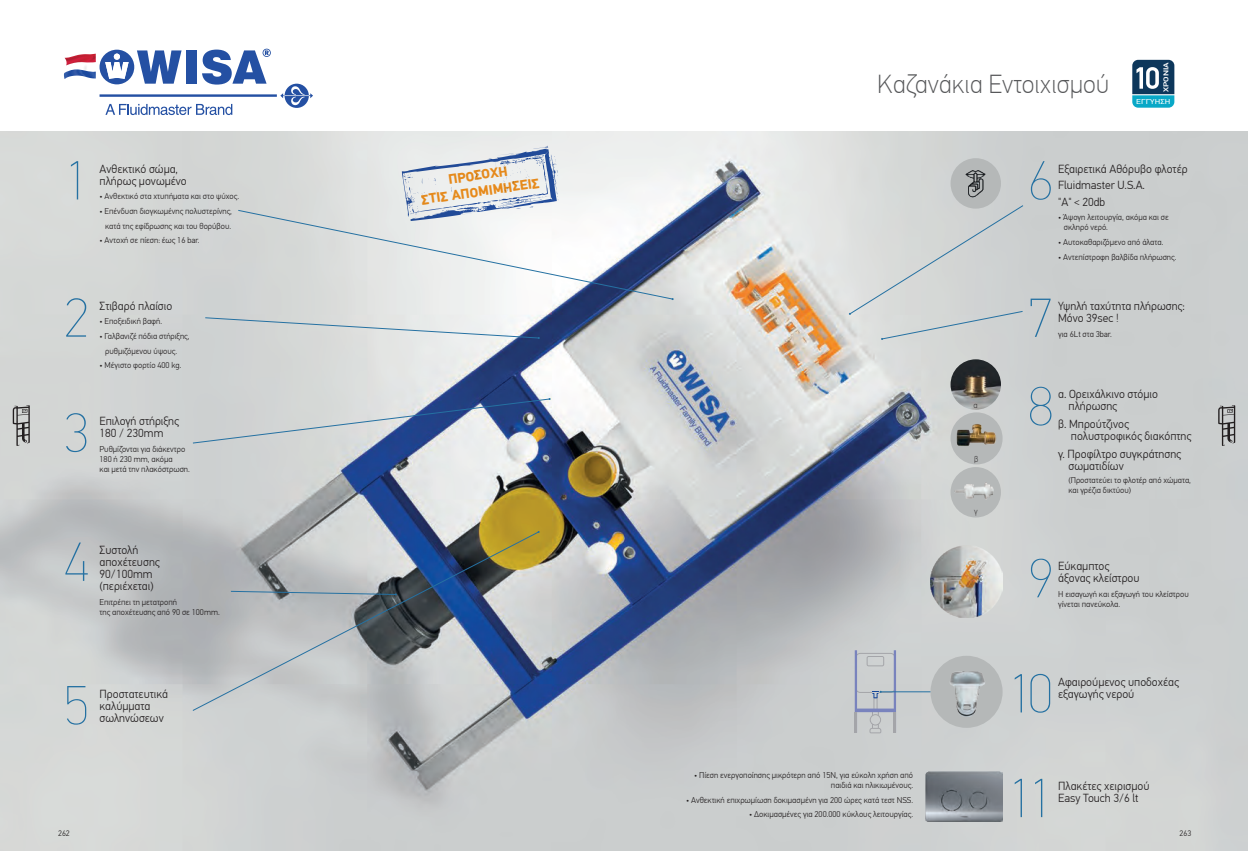
<style>
.page{position:relative;width:1248px;height:851px;background:#fff}
.page>*{position:absolute;margin:0;border:0;box-sizing:border-box;transform-origin:0 0}
.t1{font:100 55px "PF Din Text Pro";color:#2571a2}
.t2{font:100 26px "PF Din Text Pro";color:#57585a}
.t3{font:700 13.6px/16.4px "PF Din Text Pro";color:#f7931d;text-align:center}
.t4{font:300 11.7px/12px "PF Din Text Pro";color:#231f20}
.t5{font:300 8.4px/10.1px "PF Din Text Pro";color:#231f20}
.t6{font:100 8.3px "PF Din Text Pro";color:#231f20}
.t7{font:300 8px "PF Din Text Pro";color:#231f20}
.t8{font:7px "PF Din Text Pro";color:#fff;scale:1.25 1}
.t9{font:500 7px "PF Din Text Pro";color:#fff;scale:1.25 1}
</style>
<div class="page">
<img style="left:0;top:131px;width:1247px;height:719px">
<svg style="left:192px;top:398px;width:358px;height:45px;background:#a6b1c2"></svg>
<svg style="left:848px;top:205px;width:175px;height:135px;background:#d2d5d5"></svg>
<svg style="left:205px;top:317px;width:334px;height:22px;background:#d2d8db"></svg>
<svg style="left:192px;top:531px;width:347px;height:180px;background:#9ba2a8"></svg>
<img style="left:930px;top:545px;width:72px;height:72px">
<div style="left:950px;top:158px;width:50px;height:50px;background:#b5b8b8;border-radius:50%"></div>
<img style="left:965px;top:170px;width:20px;height:27px">
<img style="left:925px;top:771px;width:77px;height:50px">
<img style="left:950px;top:359px;width:50px;height:50px;border-radius:25px">
<div style="left:930px;top:655px;width:72px;height:72px;background:#b5b8b8;border-radius:50%"></div>
<img style="left:937px;top:668px;width:58px;height:49px">
<hr style="left:880px;top:691px;width:50px;height:1px;background:#2571a2">
<svg style="left:854px;top:650px;width:42px;height:83px;background:#bcc0c9"></svg>
<svg style="left:1132px;top:60px;width:42px;height:48px;background:#367692"></svg>
<div style="left:186px;top:50px;width:11px;height:34px;background:#2450a3"></div>
<svg style="left:202px;top:49px;width:69px;height:36px"></svg>
<hr style="left:99px;top:94px;width:178px;height:3px;background:#2450a3">
<svg style="left:105px;top:104px;width:127px;height:11px"></svg>
<svg style="left:280px;top:84px;width:33px;height:24px"></svg>
<svg style="left:64px;top:50px;width:117px;height:34px"></svg>
<svg style="left:238px;top:146px;width:435px;height:154px"></svg>
<div style="left:950px;top:412px;width:52px;height:52px;background:#b5b8b8;border-radius:50%"></div>
<img style="left:954px;top:422px;width:42px;height:24px">
<div style="left:950px;top:467px;width:50px;height:50px;background:#b5b8b8;border-radius:50%"></div>
<img style="left:956px;top:483px;width:38px;height:16px">
<svg style="left:1217px;top:405px;width:18px;height:41px"></svg>
<svg style="left:13px;top:405px;width:17px;height:41px"></svg>
<h2 class="t2" style="left:877px;top:69px;width:234px">Καζανάκια Εντοιχισμού</h2>
<p class="t9" style="left:1161px;top:92px;width:25px;rotate:-90deg">ΧΡΟΝΙΑ</p>
<p class="t8" style="left:1136px;top:97px;width:29px">ΕΓΓΥΗΣΗ</p>
<h1 class="t1" style="left:64px;top:149px;width:26px">1</h1>
<h3 class="t4" style="left:99px;top:163px;width:89px">Ανθεκτικό σώμα, πλήρως μονωμένο</h3>
<p class="t5" style="left:99px;top:191px;width:141px">• Ανθεκτικό στα χτυπήματα και στο ψύχος.</p>
<p class="t5" style="left:99px;top:204px;width:134px;line-height:14.6px;text-align:center">• Επένδυση διογκωμένης πολυστερίνης, κατά της εφίδρωσης και του θορύβου.</p>
<p class="t5" style="left:99px;top:235px;width:101px">• Αντοχή σε πίεση: έως 16 bar.</p>
<h3 class="t3" style="left:418px;top:176px;width:120px;rotate:-8deg">ΠΡΟΣΟΧΗ<br>ΣΤΙΣ ΑΠΟΜΙΜΗΣΕΙΣ</h3>
<h1 class="t1" style="left:1027px;top:149px;width:26px">6</h1>
<h3 class="t4" style="left:1058px;top:160px;width:131px;line-height:16.5px">Εξαιρετικά Αθόρυβο φλοτέρ<br>Fluidmaster U.S.A.<br>"Α" &lt; 20db</h3>
<p class="t5" style="left:1063px;top:212px;width:106px;text-indent:-6px">• Άψογη λειτουργία, ακόμα και σε σκληρό νερό.</p>
<p class="t5" style="left:1058px;top:237px;width:107px">• Αυτοκαθαριζόμενο από άλατα.</p>
<p class="t5" style="left:1058px;top:252px;width:120px">• Αντεπίστροφη βαλβίδα πλήρωσης.</p>
<h1 class="t1" style="left:64px;top:286px;width:26px">2</h1>
<h3 class="t4" style="left:99px;top:300px;width:74px">Στιβαρό πλαίσιο</h3>
<p class="t5" style="left:99px;top:316px;width:64px">• Εποξειδική βαφή.</p>
<p class="t5" style="left:105px;top:329px;width:86px;line-height:14.6px;text-indent:-6px">• Γαλβανιζέ πόδια στήριξης, ρυθμιζόμενου ύψους.</p>
<p class="t5" style="left:99px;top:360px;width:84px">• Μέγιστο φορτίο 400 kg.</p>
<h1 class="t1" style="left:1027px;top:286px;width:26px">7</h1>
<h3 class="t4" style="left:1058px;top:300px;width:128px">Υψηλή ταχύτητα πλήρωσης:<br>Μόνο 39sec !</h3>
<p class="t5" style="left:1058px;top:329px;width:55px">για 6Lt στα 3bar.</p>
<h1 class="t1" style="left:64px;top:401px;width:26px">3</h1>
<h3 class="t4" style="left:99px;top:415px;width:81px">Επιλογή στήριξης<br>180 / 230mm</h3>
<p class="t5" style="left:99px;top:443px;width:92px">Ρυθμίζονται για διάκεντρο<br>180 ή 230 mm, ακόμα<br>και μετά την πλακόστρωση.</p>
<p class="t6" style="left:973px;top:400px;width:6px">α</p>
<p class="t6" style="left:974px;top:454px;width:6px">β</p>
<h1 class="t1" style="left:1027px;top:375px;width:26px">8</h1>
<h3 class="t4" style="left:1068px;top:388px;width:91px;text-indent:-10px">α. Ορειχάλκινο στόμιο πλήρωσης</h3>
<h3 class="t4" style="left:1070px;top:418px;width:122px;text-indent:-13px">β. Μπρούτζινος πολυστροφικός διακόπτης</h3>
<h3 class="t4" style="left:1068px;top:448px;width:114px;text-indent:-10px">γ. Προφίλτρο συγκράτησης σωματιδίων</h3>
<p class="t5" style="left:1068px;top:475px;width:124px">(Προστατεύει το φλοτέρ από χώματα, και γρέζια δικτύου)</p>
<p class="t6" style="left:973px;top:506px;width:5px">γ</p>
<h1 class="t1" style="left:64px;top:530px;width:26px">4</h1>
<h3 class="t4" style="left:99px;top:544px;width:62px">Συστολή αποχέτευσης<br>90/100mm (περιέχεται)</h3>
<p class="t5" style="left:99px;top:596px;width:122px">Επιτρέπει τη μετατροπή<br>της αποχέτευσης από 90 σε 100mm.</p>
<h1 class="t1" style="left:1027px;top:547px;width:26px">9</h1>
<h3 class="t4" style="left:1058px;top:560px;width:83px">Εύκαμπτος άξονας κλείστρου</h3>
<p class="t5" style="left:1058px;top:589px;width:132px">Η εισαγωγή και εξαγωγή του κλείστρου</p>
<p class="t5" style="left:1058px;top:599px;width:63px">γίνεται πανεύκολα.</p>
<h1 class="t1" style="left:64px;top:674px;width:26px">5</h1>
<h3 class="t4" style="left:99px;top:687px;width:70px">Προστατευτικά καλύμματα</h3>
<h3 class="t4" style="left:99px;top:711px;width:66px">σωληνώσεων</h3>
<h1 class="t1" style="left:1007px;top:662px;width:47px">10</h1>
<h3 class="t4" style="left:1058px;top:675px;width:122px;line-height:12.3px">Αφαιρούμενος υποδοχέας εξαγωγής νερού</h3>
<p class="t5" style="left:694px;top:770px;width:220px;text-align:right">• Πίεση ενεργοποίησης μικρότερη από 15Ν, για εύκολη χρήση από παιδιά και ηλικιωμένους.</p>
<p class="t5" style="left:686px;top:794px;width:228px">• Ανθεκτική επιχρωμίωση δοκιμασμένη για 200 ώρες κατά τεστ NSS.</p>
<p class="t5" style="left:749px;top:809px;width:165px">• Δοκιμασμένες για 200.000 κύκλους λειτουργίας.</p>
<h1 class="t1" style="left:1007px;top:766px;width:47px">11</h1>
<h3 class="t4" style="left:1058px;top:780px;width:93px">Πλακέτες χειρισμού<br>Easy Touch 3/6 lt</h3>
<p class="t7" style="left:58px;top:828px;width:13px">262</p>
<p class="t7" style="left:1179px;top:828px;width:13px">263</p>
</div>
